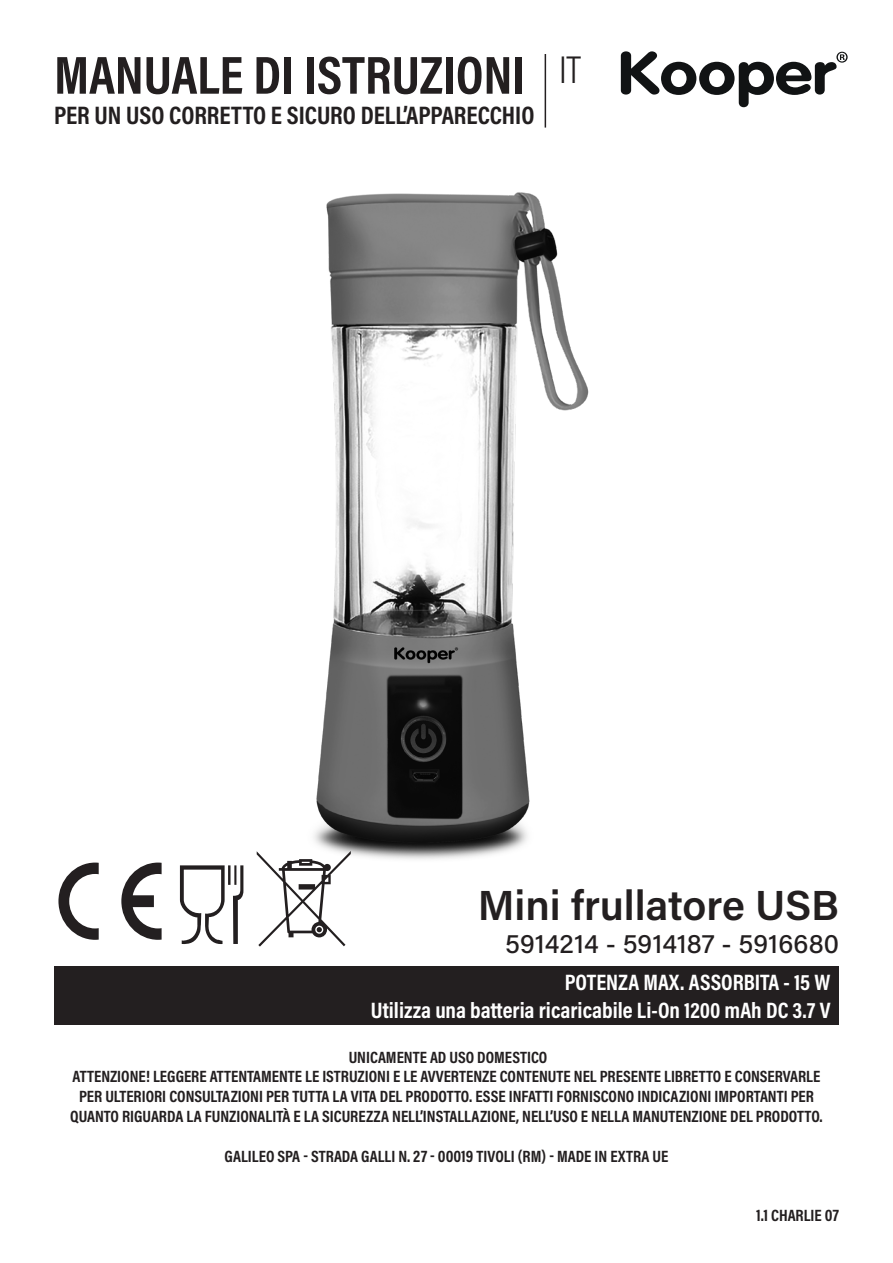
<style>
.page{position:relative;width:893px;height:1263px;background:#fff}
.page>*{position:absolute;margin:0;border:0;box-sizing:border-box;transform-origin:0 0}
.t1{font:700 54px "Acumin Pro Cond";color:#231f20}
.t2{font:600 42px "Acumin Pro";letter-spacing:-.005em;color:#231f20}
.t3{font:300 39px "Acumin Pro Cond";color:#231f20}
.t4{font:500 27px "Acumin Pro";color:#231f20}
.t5{font:700 25.5px "Acumin Pro Cond";color:#231f20}
.t6{font:700 22.5px "Acumin Pro Cond";color:#fff}
.t7{font:700 16.5px/19.8px "Acumin Pro Cond";color:#231f20;text-align:center}
</style>
<div class="page">
<div style="left:54px;top:966px;width:785px;height:59px;background:#231f20"></div>
<hr style="left:545px;top:54px;width:1px;height:74px;background:#231f20">
<svg style="left:621px;top:51px;width:227px;height:56px"></svg>
<svg style="left:58px;top:862px;width:41px;height:78px"></svg>
<svg style="left:121px;top:862px;width:41px;height:78px"></svg>
<svg style="left:180px;top:865px;width:63px;height:80px"></svg>
<img style="left:314px;top:192px;width:275px;height:668px">
<svg style="left:257px;top:851px;width:94px;height:95px"></svg>
<p class="t1" style="left:54px;top:39px;width:473px">MANUALE DI ISTRUZIONI</p>
<p class="t5" style="left:54px;top:99px;width:482px">PER UN USO CORRETTO E SICURO DELL’APPARECCHIO</p>
<p class="t3" style="left:559px;top:44px;width:23px">IT</p>
<p class="t2" style="left:478px;top:876px;width:363px">Mini frullatore USB</p>
<p class="t4" style="left:505px;top:924px;width:335px">5914214 - 5914187 - 5916680</p>
<p class="t6" style="left:565px;top:968px;width:267px">POTENZA MAX. ASSORBITA - 15 W</p>
<p class="t6" style="left:371px;top:995px;width:461px">Utilizza una batteria ricaricabile Li-On 1200 mAh DC 3.7 V</p>
<p class="t7" style="left:349px;top:1046px;width:200px">UNICAMENTE AD USO DOMESTICO</p>
<p class="t7" style="left:73px;top:1066px;width:749px">ATTENZIONE! LEGGERE ATTENTAMENTE LE ISTRUZIONI E LE AVVERTENZE CONTENUTE NEL PRESENTE LIBRETTO E CONSERVARLE</p>
<p class="t7" style="left:70px;top:1086px;width:754px">PER ULTERIORI CONSULTAZIONI PER TUTTA LA VITA DEL PRODOTTO. ESSE INFATTI FORNISCONO INDICAZIONI IMPORTANTI PER<br>QUANTO RIGUARDA LA FUNZIONALITÀ E LA SICUREZZA NELL’INSTALLAZIONE, NELL’USO E NELLA MANUTENZIONE DEL PRODOTTO.</p>
<p class="t7" style="left:225px;top:1145px;width:445px">GALILEO SPA - STRADA GALLI N. 27 - 00019 TIVOLI (RM) - MADE IN EXTRA UE</p>
<p class="t7" style="left:756px;top:1205px;width:84px">1.1 CHARLIE 07</p>
</div>
